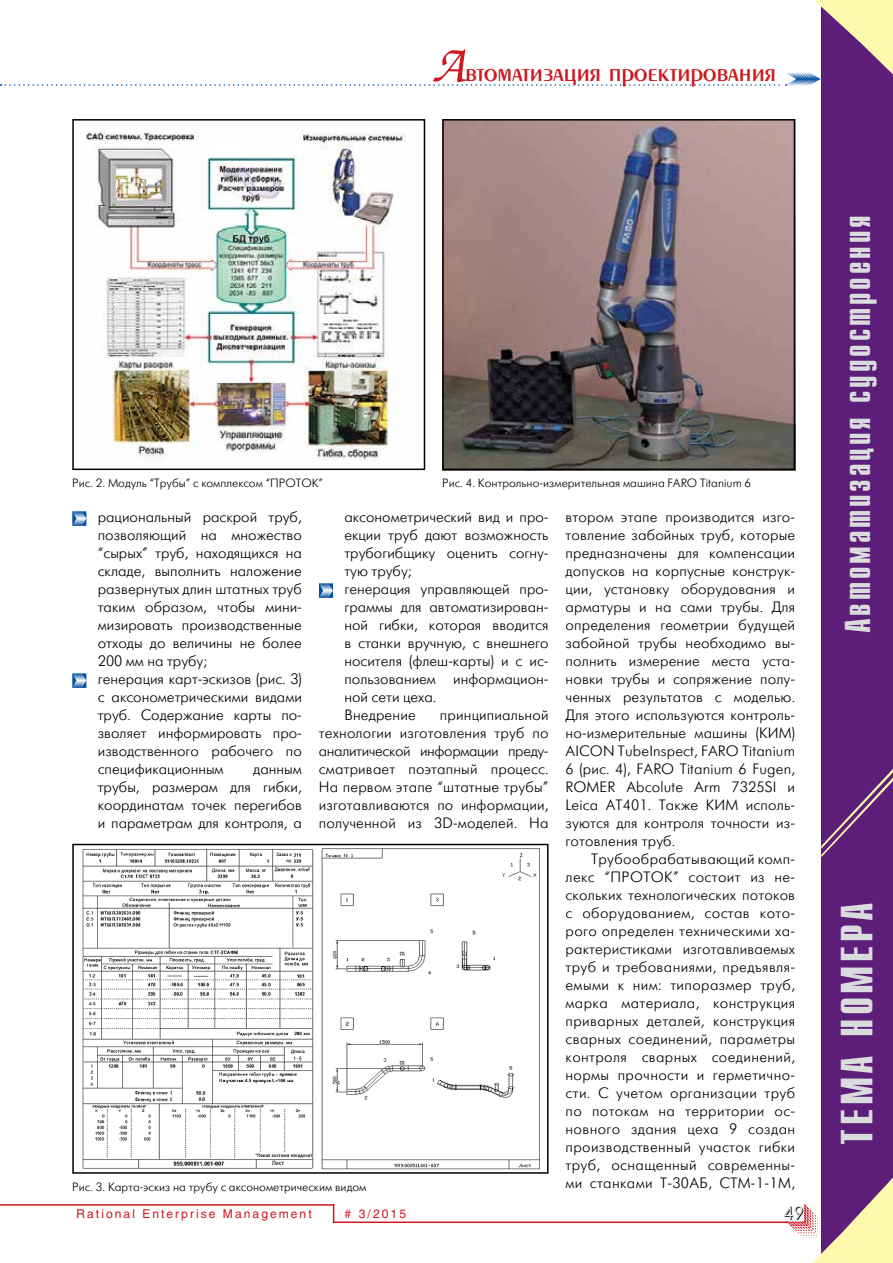
<style>
.page{position:relative;width:893px;height:1263px;background:#fff}
.page>*{position:absolute;margin:0;border:0;box-sizing:border-box;transform-origin:0 0}
.t1{font:700 45px "Compact C";letter-spacing:.08em;color:#dadbdc}
.t2{font:700 36px "Compact C";letter-spacing:.08em;color:#dadbdc}
.t3{font:27px "Penta Demi";color:#ce171e}
.t4{font:18px "Futuris Shadow C";color:#000}
.t5{font:15px/18px "Futuris Light C";color:#000;text-align:justify}
.t6{font:12px "Futuris Light C";color:#000}
.t7{font:12px "Helios";letter-spacing:.17em;color:#ce171e}
.s1{font-family:"Zapf Chancery C";font-size:54px}
</style>
<div class="page">
<hr style="left:0;top:1204px;width:334px;height:2px;background:#ce171e">
<svg style="left:333px;top:1206px;width:1px;height:15px"></svg>
<hr style="left:333px;top:1221px;width:455px;height:2px;background:#ce171e">
<svg style="left:72px;top:511px;width:14px;height:15px"></svg>
<svg style="left:72px;top:673px;width:14px;height:15px"></svg>
<svg style="left:319px;top:583px;width:14px;height:15px"></svg>
<div style="left:821px;top:0;width:72px;height:1263px;background:#5d1e79"></div>
<svg style="left:821px;top:769px;width:72px;height:88px"></svg>
<svg style="left:0;top:0;width:893px;height:86px"></svg>
<svg style="left:787px;top:1177px;width:106px;height:86px"></svg>
<img style="left:86px;top:132px;width:320px;height:329px">
<div style="left:72px;top:119px;width:353px;height:351px;border:2px solid #000"></div>
<img style="left:82px;top:849px;width:232px;height:320px">
<img style="left:321px;top:848px;width:219px;height:322px">
<div style="left:72px;top:844px;width:477px;height:330px;border:2px solid #000"></div>
<img style="left:445px;top:122px;width:347px;height:345px">
<div style="left:442px;top:119px;width:353px;height:351px;border:2px solid #000"></div>
<h3 class="t3" style="left:432px;top:59px;width:346px"><span class="s1">А</span>втоматизация проектирования</h3>
<p class="t6" style="left:72px;top:476px;width:252px">Рис. 2. Модуль “Трубы” с комплексом “ПРОТОК”</p>
<p class="t6" style="left:442px;top:476px;width:310px">Рис. 4. Контрольно-измерительная машина FARO Titanium 6</p>
<p class="t5" style="left:98px;top:508px;width:206px;text-align:left">рациональный раскрой труб, позволяющий на множество “сырых” труб, находящихся на складе, выполнить наложение развернутых длин штатных труб таким образом, чтобы мини&shy;мизировать производственные отходы до величины не более<br>200 мм на трубу;<br>генерация карт-эскизов (рис. 3) с аксонометрическими видами труб. Содержание карты по&shy;зволяет информировать про&shy;изводственного рабочего по спецификационным</p>
<p class="t5" style="left:98px;top:760px;width:206px;text-indent:155px">данным трубы, размерам для гибки, координатам точек перегибов и параметрам для контроля, а</p>
<p class="t5" style="left:344px;top:508px;width:206px;text-align:left">аксонометрический вид и про&shy;екции труб дают возможность трубогибщику оценить согну&shy;тую трубу;<br>генерация управляющей про&shy;граммы для автоматизирован&shy;ной гибки, которая вводится в станки вручную, с внешнего носителя (флеш-карты) и с ис&shy;пользованием информацион&shy;ной сети цеха.<br>Внедрение</p>
<p class="t5" style="left:319px;top:706px;width:231px;text-indent:121px">принципиальной технологии изготовления труб по аналитической информации преду&shy;сматривает поэтапный процесс.<br>На первом этапе “штатные трубы” изготавливаются по информации, полученной из 3D-моделей. На</p>
<p class="t6" style="left:72px;top:1180px;width:296px">Рис. 3. Карта-эскиз на трубу с аксонометрическим видом</p>
<p class="t5" style="left:566px;top:508px;width:231px">втором этапе производится изго&shy;товление забойных труб, которые предназначены для компенсации допусков на корпусные конструк&shy;ции, установку оборудования и арматуры и на сами трубы. Для определения геометрии будущей забойной трубы необходимо вы&shy;полнить измерение места уста&shy;новки трубы и сопряжение полу&shy;ченных результатов с моделью.<br>Для этого используются контроль&shy;но-измерительные машины (КИМ)<br>AICON TubeInspect, FARO Titanium 6 (рис. 4), FARO Titanium 6 Fugen, ROMER Abcolute Arm 7325SI и Leica AT401. Также КИМ исполь&shy;зуются для контроля точности из&shy;готовления труб.</p>
<p class="t5" style="left:566px;top:850px;width:231px;text-indent:26px">Трубообрабатывающий комп&shy;лекс “ПРОТОК” состоит из не&shy;скольких технологических потоков с оборудованием, состав кото&shy;рого определен техническими ха&shy;рактеристиками изготавливаемых труб и требованиями, предъявля&shy;емыми к ним: типоразмер труб, марка материала, конструкция приварных деталей, конструкция сварных соединений, параметры контроля сварных соединений, нормы прочности и герметично&shy;сти. С учетом организации труб по потокам на территории ос&shy;новного здания цеха 9 создан производственный участок гибки труб, оснащенный современны&shy;ми станками Т-30АБ, СТМ-1-1М,</p>
<p class="t7" style="left:77px;top:1207px;width:237px">Rational Enterprise Management</p>
<p class="t4" style="left:784px;top:1204px;width:21px">49</p>
<p class="t7" style="left:345px;top:1207px;width:63px"># 3/2015</p>
<h2 class="t2" style="left:840px;top:633px;width:419px;rotate:-90deg">Автоматизация судостроения</h2>
<h1 class="t1" style="left:835px;top:1144px;width:244px;rotate:-90deg">ТЕМА НОМЕРА</h1>
</div>
